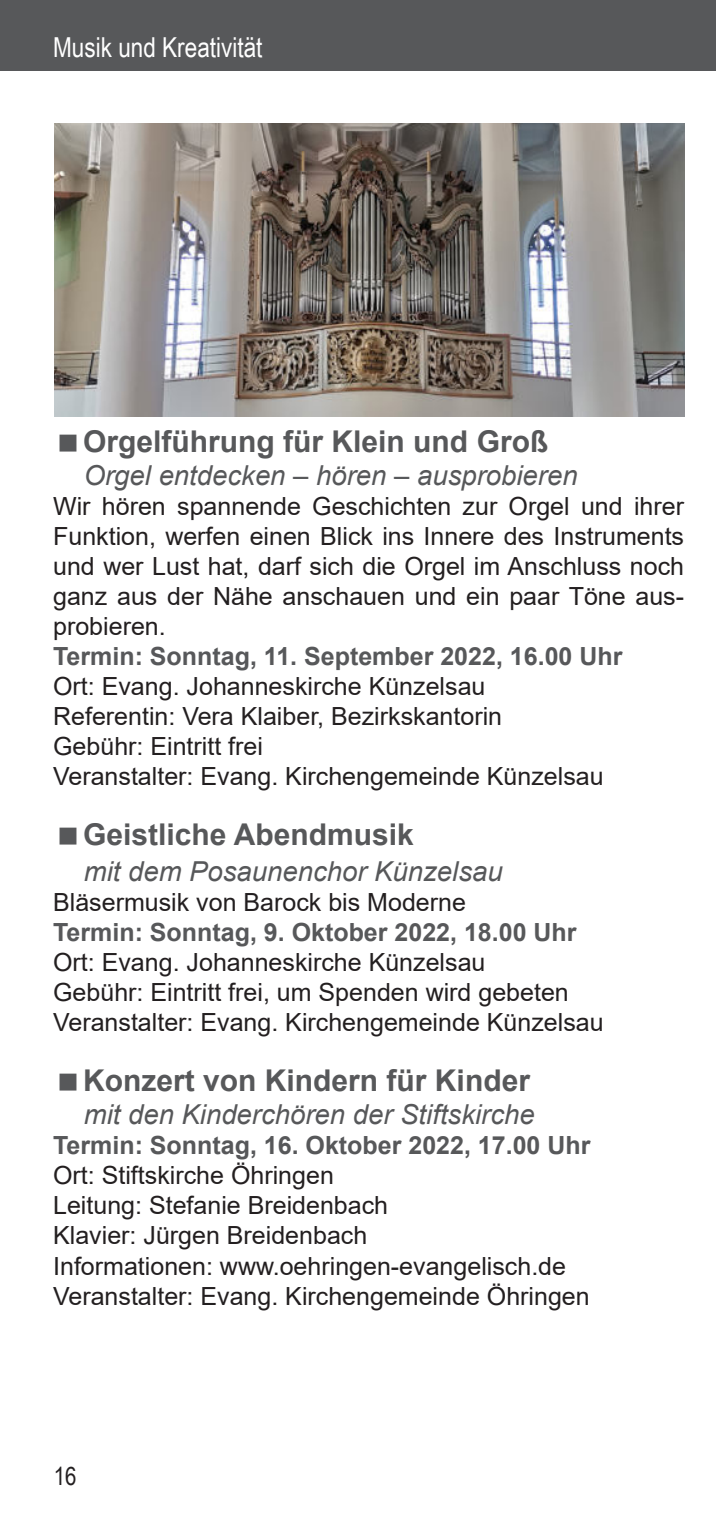
<style>
.page{position:relative;width:716px;height:1531px;background:#fff}
.page>*{position:absolute;margin:0;border:0;box-sizing:border-box;transform-origin:0 0}
.t1{font:700 30px "Arial";color:#57585a}
.t2{font:italic 27.5px "Arial";color:#57585a}
.t3{font:27.5px "Arial Narrow";color:#fff}
.t4{font:25px/30px "Arial";color:#231f20}
.t5{font:700 25px "Arial";color:#57585a}
.t6{font:25px "Arial Narrow";color:#231f20}
</style>
<div class="page">
<div style="left:0;top:0;width:716px;height:71px;background:#57585a"></div>
<img style="left:54px;top:124px;width:630px;height:292px">
<p class="t3" style="left:53px;top:37px;width:211px">Musik und Kreativität</p>
<p class="t1" style="left:83px;top:430px;width:467px">Orgelführung für Klein und Groß</p>
<p class="t2" style="left:84px;top:465px;width:495px">Orgel entdecken – hören – ausprobieren</p>
<p class="t4" style="left:53px;top:491px;width:632px;text-align:justify">Wir hören spannende Geschichten zur Orgel und ihrer Funktion, werfen einen Blick ins Innere des Instruments und wer Lust hat, darf sich die Orgel im Anschluss noch ganz aus der Nähe anschauen und ein paar Töne aus&shy;probieren.</p>
<p class="t5" style="left:53px;top:647px;width:571px">Termin: Sonntag, 11. September 2022, 16.00 Uhr</p>
<p class="t4" style="left:53px;top:671px;width:552px">Ort: Evang. Johanneskirche Künzelsau Referentin: Vera Klaiber, Bezirkskantorin<br>Gebühr: Eintritt frei<br>Veranstalter: Evang. Kirchengemeinde Künzelsau</p>
<p class="t1" style="left:83px;top:823px;width:332px">Geistliche Abendmusik</p>
<p class="t2" style="left:84px;top:861px;width:420px">mit dem Posaunenchor Künzelsau</p>
<p class="t4" style="left:53px;top:887px;width:414px">Bläsermusik von Barock bis Moderne</p>
<p class="t5" style="left:53px;top:923px;width:525px">Termin: Sonntag, 9. Oktober 2022, 18.00 Uhr</p>
<p class="t4" style="left:53px;top:947px;width:552px">Ort: Evang. Johanneskirche Künzelsau<br>Gebühr: Eintritt frei, um Spenden wird gebeten<br>Veranstalter: Evang. Kirchengemeinde Künzelsau</p>
<p class="t1" style="left:83px;top:1069px;width:448px">Konzert von Kindern für Kinder</p>
<p class="t2" style="left:84px;top:1104px;width:452px">mit den Kinderchören der Stiftskirche</p>
<p class="t5" style="left:53px;top:1136px;width:539px">Termin: Sonntag, 16. Oktober 2022, 17.00 Uhr</p>
<p class="t4" style="left:53px;top:1160px;width:538px">Ort: Stiftskirche Öhringen<br>Leitung: Stefanie Breidenbach<br>Klavier: Jürgen Breidenbach<br>Informationen: www.oehringen-evangelisch.de Veranstalter: Evang. Kirchengemeinde Öhringen</p>
<p class="t6" style="left:54px;top:1467px;width:24px">16</p>
</div>
